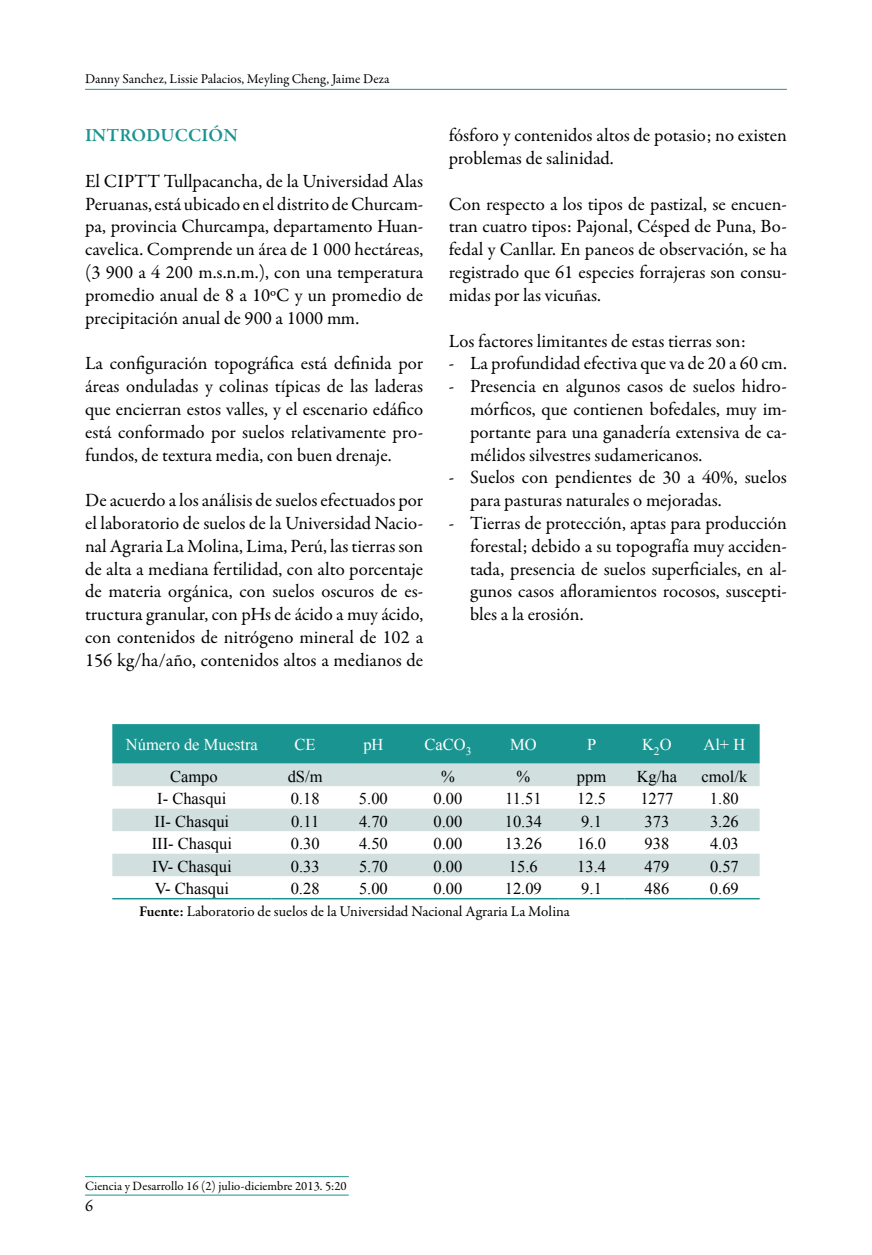
<style>
.page{position:relative;width:872px;height:1255px;background:#fff}
.page>*{position:absolute;margin:0;border:0;box-sizing:border-box;transform-origin:0 0}
.t1{font:18.75px/22.8px "Garamond Premr Pro";color:#000;text-align:justify}
.t2{font:600 18.75px "Garamond Premr Pro";color:#1a9490}
.t3{font:16.5px "Times New Roman";color:#000}
.t4{font:16.5px "Times New Roman";color:#fff}
.t5{font:16.5px "Garamond Premr Pro";color:#000}
.t6{font:15px "Garamond Premr Pro";color:#000}
.t7{font:13.5px "Garamond Premr Pro";color:#000}
.t8{font:12.75px "Garamond Premr Pro";color:#000}
.s1{font-weight:600}
</style>
<div class="page">
<hr style="left:85px;top:89px;width:702px;height:1px;background:#1a9490">
<hr style="left:85px;top:1194px;width:264px;height:1px;background:#1a9490">
<hr style="left:85px;top:1176px;width:264px;height:1px;background:#1a9490">
<div style="left:112px;top:724px;width:647px;height:39px;background:#1a9490"></div>
<svg style="left:112px;top:763px;width:647px;height:68px;fill:#d1e0df"></svg>
<div style="left:112px;top:853px;width:647px;height:23px;background:#d1e0df"></div>
<hr style="left:112px;top:897px;width:159px;height:2px;background:#1a9490">
<hr style="left:271px;top:897px;width:68px;height:2px;background:#1a9490">
<hr style="left:339px;top:897px;width:69px;height:2px;background:#1a9490">
<hr style="left:408px;top:897px;width:80px;height:2px;background:#1a9490">
<hr style="left:488px;top:897px;width:70px;height:2px;background:#1a9490">
<hr style="left:558px;top:897px;width:66px;height:2px;background:#1a9490">
<hr style="left:624px;top:897px;width:65px;height:2px;background:#1a9490">
<hr style="left:689px;top:897px;width:70px;height:2px;background:#1a9490">
<p class="t7" style="left:85px;top:71px;width:306px">Danny Sanchez, Lissie Palacios, Meyling Cheng, Jaime Deza</p>
<p class="t2" style="left:85px;top:124px;width:154px">INTRODUCCIÓN</p>
<p class="t1" style="left:85px;top:170px;width:340px">El CIPTT Tullpacancha, de la Universidad Alas Peruanas, está ubicado en el distrito de Churcam&shy;pa, provincia Churcampa, departamento Huan&shy;cavelica. Comprende un área de 1 000 hectáreas, (3 900 a 4 200 m.s.n.m.), con una temperatura promedio anual de 8 a 10ºC y un promedio de precipitación anual de 900 a 1000 mm.</p>
<p class="t1" style="left:85px;top:352px;width:340px">La configuración topográfica está definida por áreas onduladas y colinas típicas de las laderas que encierran estos valles, y el escenario edáfico está conformado por suelos relativamente pro&shy;fundos, de textura media, con buen drenaje.</p>
<p class="t1" style="left:85px;top:489px;width:340px">De acuerdo a los análisis de suelos efectuados por el laboratorio de suelos de la Universidad Nacio&shy;nal Agraria La Molina, Lima, Perú, las tierras son de alta a mediana fertilidad, con alto porcentaje de materia orgánica, con suelos oscuros de es&shy;tructura granular, con pHs de ácido a muy ácido, con contenidos de nitrógeno mineral de 102 a 156 kg/ha/año, contenidos altos a medianos de</p>
<p class="t1" style="left:449px;top:124px;width:339px">fósforo y contenidos altos de potasio; no existen problemas de salinidad.</p>
<p class="t1" style="left:449px;top:193px;width:340px">Con respecto a los tipos de pastizal, se encuen&shy;tran cuatro tipos: Pajonal, Césped de Puna, Bo&shy;fedal y Canllar. En paneos de observación, se ha registrado que 61 especies forrajeras son consu&shy;midas por las vicuñas.</p>
<p class="t1" style="left:449px;top:329px;width:298px">Los factores limitantes de estas tierras son:</p>
<p class="t1" style="left:449px;top:352px;width:339px">- La profundidad efectiva que va de 20 a 60 cm.</p>
<p class="t1" style="left:470px;top:375px;width:318px;text-indent:-21px">- Presencia en algunos casos de suelos hidro&shy;mórficos, que contienen bofedales, muy im&shy;portante para una ganadería extensiva de ca&shy;mélidos silvestres sudamericanos.</p>
<p class="t1" style="left:470px;top:466px;width:318px;text-indent:-21px">- Suelos con pendientes de 30 a 40%, suelos para pasturas naturales o mejoradas.</p>
<p class="t1" style="left:470px;top:512px;width:318px;text-indent:-21px">- Tierras de protección, aptas para producción forestal; debido a su topografía muy acciden&shy;tada, presencia de suelos superficiales, en al&shy;gunos casos afloramientos rocosos, suscepti&shy;bles a la erosión.</p>
<p class="t4" style="left:126px;top:733px;width:133px">Número de Muestra</p>
<p class="t4" style="left:294px;top:733px;width:23px">CE</p>
<p class="t4" style="left:363px;top:733px;width:22px">pH</p>
<p class="t4" style="left:424px;top:733px;width:49px">CaCO<sub>3</sub></p>
<p class="t4" style="left:510px;top:733px;width:28px">MO</p>
<p class="t4" style="left:587px;top:733px;width:11px">P</p>
<p class="t4" style="left:642px;top:733px;width:31px">K<sub>2</sub>O</p>
<p class="t4" style="left:703px;top:733px;width:43px">Al+ H</p>
<p class="t3" style="left:170px;top:765px;width:49px">Campo</p>
<p class="t3" style="left:288px;top:765px;width:36px">dS/m</p>
<p class="t3" style="left:441px;top:765px;width:15px">%</p>
<p class="t3" style="left:516px;top:765px;width:15px">%</p>
<p class="t3" style="left:577px;top:765px;width:31px">ppm</p>
<p class="t3" style="left:636px;top:765px;width:42px">Kg/ha</p>
<p class="t3" style="left:701px;top:765px;width:47px">cmol/k</p>
<p class="t3" style="left:157px;top:787px;width:71px">I- Chasqui</p>
<p class="t3" style="left:291px;top:787px;width:30px">0.18</p>
<p class="t3" style="left:359px;top:787px;width:30px">5.00</p>
<p class="t3" style="left:433px;top:787px;width:30px">0.00</p>
<p class="t3" style="left:505px;top:787px;width:38px">11.51</p>
<p class="t3" style="left:577px;top:787px;width:30px">12.5</p>
<p class="t3" style="left:640px;top:787px;width:34px">1277</p>
<p class="t3" style="left:710px;top:787px;width:30px">1.80</p>
<p class="t3" style="left:154px;top:810px;width:76px">II- Chasqui</p>
<p class="t3" style="left:291px;top:810px;width:30px">0.11</p>
<p class="t3" style="left:359px;top:810px;width:30px">4.70</p>
<p class="t3" style="left:433px;top:810px;width:30px">0.00</p>
<p class="t3" style="left:505px;top:810px;width:39px">10.34</p>
<p class="t3" style="left:581px;top:810px;width:22px">9.1</p>
<p class="t3" style="left:644px;top:810px;width:26px">373</p>
<p class="t3" style="left:710px;top:810px;width:30px">3.26</p>
<p class="t3" style="left:152px;top:832px;width:82px">III- Chasqui</p>
<p class="t3" style="left:291px;top:832px;width:30px">0.30</p>
<p class="t3" style="left:359px;top:832px;width:30px">4.50</p>
<p class="t3" style="left:433px;top:832px;width:30px">0.00</p>
<p class="t3" style="left:505px;top:832px;width:39px">13.26</p>
<p class="t3" style="left:577px;top:832px;width:30px">16.0</p>
<p class="t3" style="left:644px;top:832px;width:26px">938</p>
<p class="t3" style="left:710px;top:832px;width:30px">4.03</p>
<p class="t3" style="left:152px;top:855px;width:81px">IV- Chasqui</p>
<p class="t3" style="left:291px;top:855px;width:30px">0.33</p>
<p class="t3" style="left:359px;top:855px;width:30px">5.70</p>
<p class="t3" style="left:433px;top:855px;width:30px">0.00</p>
<p class="t3" style="left:509px;top:855px;width:30px">15.6</p>
<p class="t3" style="left:577px;top:855px;width:30px">13.4</p>
<p class="t3" style="left:644px;top:855px;width:26px">479</p>
<p class="t3" style="left:710px;top:855px;width:30px">0.57</p>
<p class="t3" style="left:155px;top:877px;width:76px">V- Chasqui</p>
<p class="t3" style="left:291px;top:877px;width:30px">0.28</p>
<p class="t3" style="left:359px;top:877px;width:30px">5.00</p>
<p class="t3" style="left:433px;top:877px;width:30px">0.00</p>
<p class="t3" style="left:505px;top:877px;width:39px">12.09</p>
<p class="t3" style="left:581px;top:877px;width:22px">9.1</p>
<p class="t3" style="left:644px;top:877px;width:26px">486</p>
<p class="t3" style="left:710px;top:877px;width:30px">0.69</p>
<p class="t6" style="left:139px;top:902px;width:432px"><span class="s1">Fuente:</span> Laboratorio de suelos de la Universidad Nacional Agraria La Molina</p>
<p class="t8" style="left:85px;top:1177px;width:263px">Ciencia y Desarrollo 16 (2) julio-diciembre 2013. 5:20</p>
<p class="t5" style="left:85px;top:1196px;width:10px">6</p>
</div>
